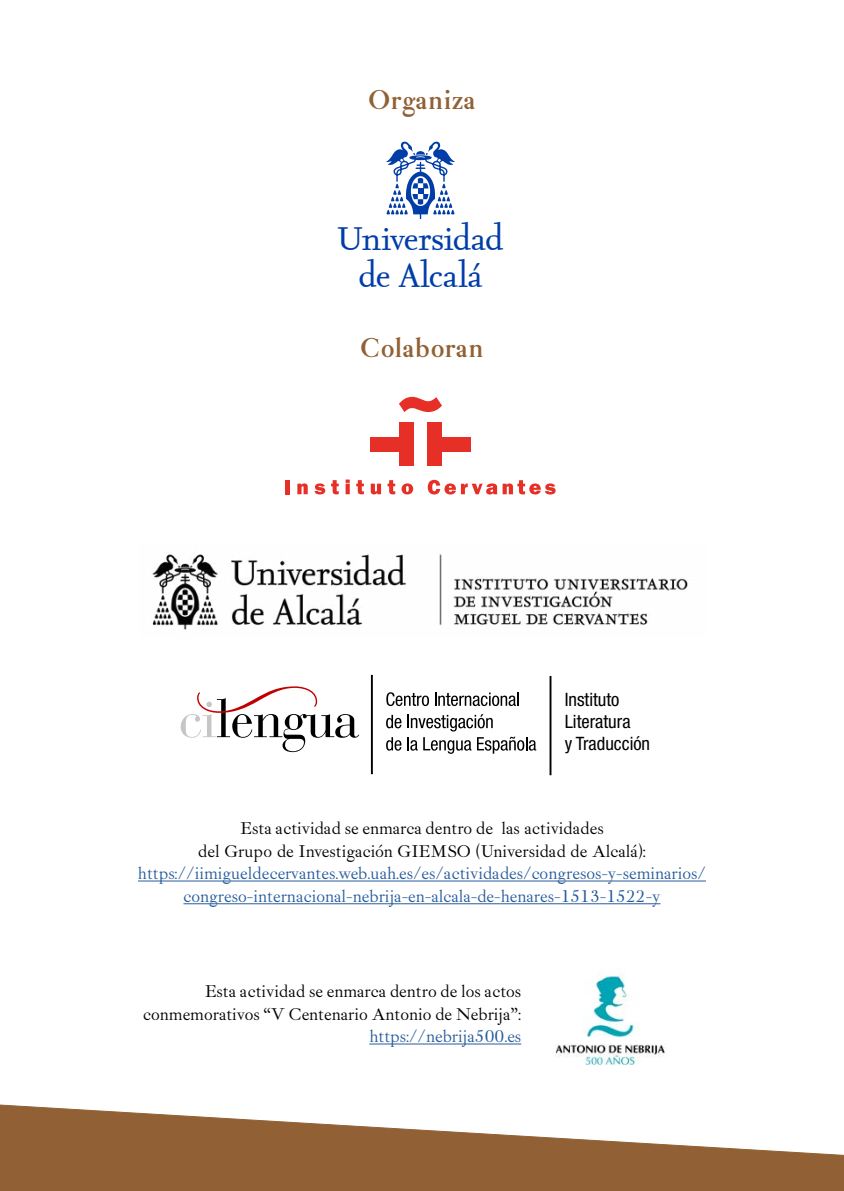
<style>
.page{position:relative;width:844px;height:1191px;background:#fff}
.page>*{position:absolute;margin:0;border:0;box-sizing:border-box;transform-origin:0 0}
.t1{font:39.38px/36.2px "Seria";letter-spacing:-.01em;color:#003da7;text-align:center}
.Texto-todo{font:700 28px "Ibarra Real";color:#916135}
.t2{font:italic condensed 18.38px/22.2px "Helvetica Neue 57";color:#000}
.Texto-todo-2{font:17.5px/22.8px "Ibarra Real";color:#275b9b;text-align:center}
.Texto-todo-3{font:17.5px/22.8px "Ibarra Real";color:#000;text-align:right}
.s1{color:#000}
.s2{color:#275b9b}
</style>
<div class="page">
<hr style="left:138px;top:880px;width:567px;height:1px;background:#275b9b">
<hr style="left:183px;top:903px;width:477px;height:1px;background:#275b9b">
<hr style="left:369px;top:1043px;width:152px;height:1px;background:#275b9b">
<svg style="left:386px;top:141px;width:69px;height:77px"></svg>
<svg style="left:399px;top:397px;width:43px;height:15px"></svg>
<div style="left:399px;top:422px;width:14px;height:43px;background:#e63027"></div>
<div style="left:370px;top:437px;width:43px;height:14px;background:#e63027"></div>
<div style="left:427px;top:422px;width:14px;height:43px;background:#e63027"></div>
<div style="left:427px;top:437px;width:43px;height:14px;background:#e63027"></div>
<hr style="left:285px;top:480px;width:4px;height:14px;background:#e63027">
<svg style="left:297px;top:483px;width:10px;height:11px"></svg>
<svg style="left:314px;top:483px;width:11px;height:11px"></svg>
<svg style="left:331px;top:480px;width:7px;height:14px"></svg>
<svg style="left:345px;top:483px;width:4px;height:11px"></svg>
<svg style="left:345px;top:479px;width:4px;height:4px"></svg>
<svg style="left:356px;top:480px;width:8px;height:14px"></svg>
<svg style="left:370px;top:483px;width:11px;height:11px"></svg>
<svg style="left:387px;top:480px;width:8px;height:14px"></svg>
<svg style="left:401px;top:483px;width:12px;height:11px"></svg>
<svg style="left:427px;top:480px;width:128px;height:14px"></svg>
<img style="left:152px;top:553px;width:536px;height:77px">
<div style="left:371px;top:675px;width:1px;height:98px;border:1px solid #000"></div>
<div style="left:550px;top:676px;width:1px;height:99px;border:1px solid #000"></div>
<svg style="left:386px;top:737px;width:15px;height:13px"></svg>
<svg style="left:386px;top:715px;width:15px;height:13px"></svg>
<svg style="left:407px;top:714px;width:129px;height:40px"></svg>
<svg style="left:386px;top:692px;width:132px;height:14px"></svg>
<svg style="left:181px;top:686px;width:178px;height:66px"></svg>
<svg style="left:0;top:1104px;width:843px;height:87px"></svg>
<img style="left:555px;top:975px;width:110px;height:90px">
<p class="Texto-todo" style="left:368px;top:82px;width:109px">Organiza</p>
<p class="t1" style="left:337px;top:222px;width:167px">Universidad de Alcalá</p>
<p class="Texto-todo" style="left:360px;top:330px;width:125px">Colaboran</p>
<p class="t2" style="left:564px;top:688px;width:87px">Instituto<br>Literatura<br>y Traducción</p>
<p class="Texto-todo-2" style="left:138px;top:816px;width:569px"><span class="s1">Esta actividad se enmarca dentro de las actividades<br>del Grupo de Investigación GIEMSO (Universidad de Alcalá): </span>https://iimigueldecervantes.web.uah.es/es/actividades/congresos-y-seminarios/ congreso-internacional-nebrija-en-alcala-de-henares-1513-1522-y</p>
<p class="Texto-todo-3" style="left:143px;top:979px;width:379px">Esta actividad se enmarca dentro de los actos conmemorativos “V Centenario Antonio de Nebrija”: <span class="s2">https://nebrija500.es</span></p>
</div>
